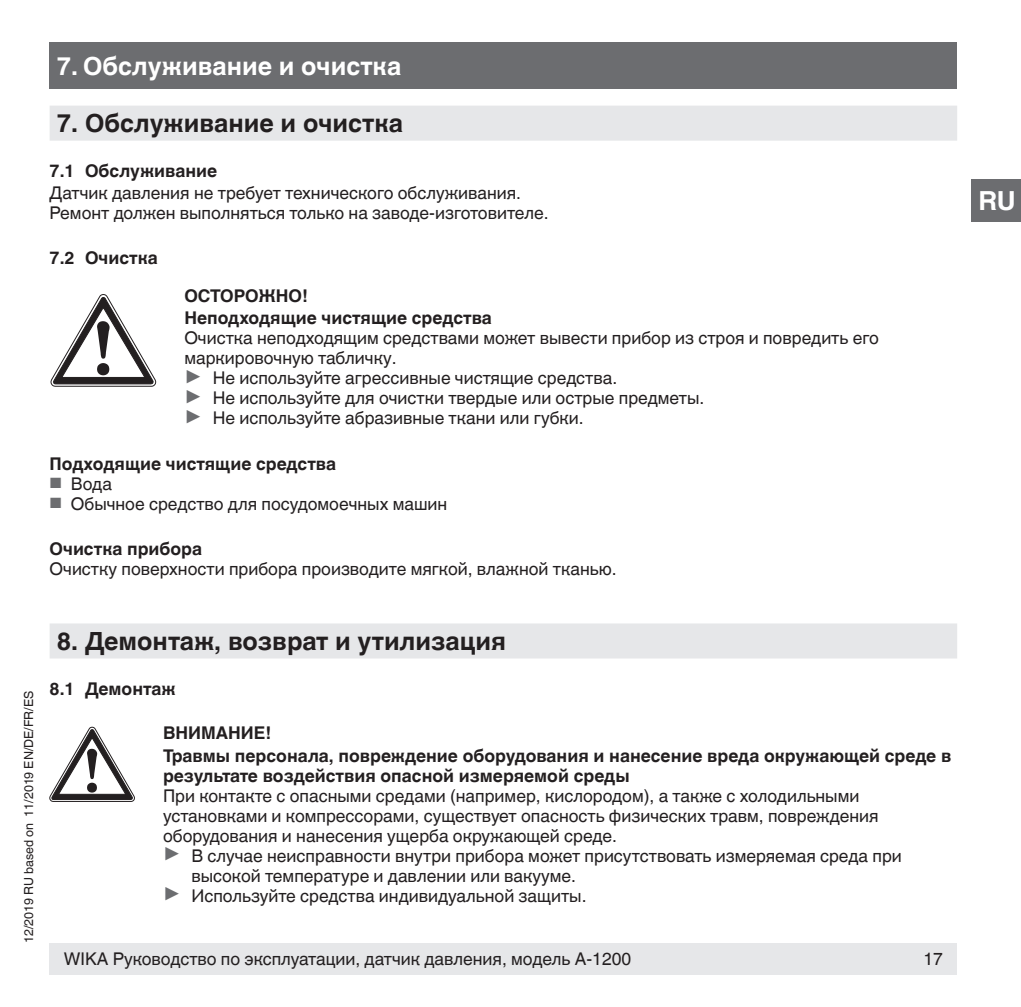
<style>
.page{position:relative;width:1021px;height:1007px;background:#fff}
.page>*{position:absolute;margin:0;border:0;box-sizing:border-box;transform-origin:0 0}
.t1{font:700 26.25px "Helvetica World";color:#fff}
.t2{font:700 25px "Helvetica World";color:#231f20}
.t3{font:700 25px "Helvetica World";color:#fff}
.t4{font:17.5px/20px "Helvetica World";color:#231f20}
.t5{font:700 17.5px/22.5px "Helvetica World";color:#231f20}
.t6{font:12.5px "Helvetica World";color:#231f20}
.s1{font-size:22px;color:#6c6d70}
.s2{font-size:14.75px;color:#6c6d70}
</style>
<div class="page">
<div style="left:50px;top:943px;width:907px;height:31px;background:#e6e7e9"></div>
<div style="left:50px;top:43px;width:907px;height:46px;background:#6c6d70"></div>
<div style="left:971px;top:179px;width:49px;height:43px;background:#6c6d70"></div>
<div style="left:50px;top:106px;width:907px;height:35px;background:#e6e7e9"></div>
<div style="left:50px;top:623px;width:907px;height:35px;background:#e6e7e9"></div>
<svg style="left:51px;top:294px;width:105px;height:92px"></svg>
<svg style="left:50px;top:727px;width:85px;height:74px"></svg>
<h2 class="t3" style="left:57px;top:51px;width:346px">7. Обслуживание и очистка</h2>
<h2 class="t2" style="left:57px;top:108px;width:348px">7. Обслуживание и очистка</h2>
<p class="t5" style="left:50px;top:159px;width:169px">7.1 Обслуживание</p>
<p class="t4" style="left:50px;top:183px;width:500px">Датчик давления не требует технического обслуживания.<br>Ремонт должен выполняться только на заводе-изготовителе.</p>
<p class="t5" style="left:50px;top:247px;width:110px">7.2 Очистка</p>
<p class="t5" style="left:184px;top:284px;width:309px">ОСТОРОЖНО!<br>Неподходящие чистящие средства</p>
<p class="t4" style="left:184px;top:328px;width:696px">Очистка неподходящим средствами может вывести прибор из строя и повредить его маркировочную табличку.<br><span class="s1">▶</span> Не используйте агрессивные чистящие средства.<br><span class="s1">▶</span> Не используйте для очистки твердые или острые предметы.<br><span class="s1">▶</span> Не используйте абразивные ткани или губки.</p>
<p class="t5" style="left:50px;top:452px;width:288px">Подходящие чистящие средства</p>
<p class="t4" style="left:50px;top:473px;width:64px"><span class="s2">■</span> Вода</p>
<p class="t4" style="left:50px;top:493px;width:399px"><span class="s2">■</span> Обычное средство для посудомоечных машин</p>
<p class="t5" style="left:50px;top:537px;width:154px">Очистка прибора</p>
<p class="t4" style="left:50px;top:558px;width:568px">Очистку поверхности прибора производите мягкой, влажной тканью.</p>
<p class="t6" style="left:22px;top:943px;width:254px;rotate:-90deg">12/2019 RU based on 11/2019 EN/DE/FR/ES</p>
<h2 class="t2" style="left:57px;top:626px;width:451px">8. Демонтаж, возврат и утилизация</h2>
<p class="t5" style="left:50px;top:677px;width:127px">8.1 Демонтаж</p>
<p class="t5" style="left:163px;top:721px;width:789px">ВНИМАНИЕ!<br>Травмы персонала, повреждение оборудования и нанесение вреда окружающей среде в</p>
<p class="t5" style="left:163px;top:764px;width:468px">результате воздействия опасной измеряемой среды</p>
<p class="t4" style="left:163px;top:785px;width:697px">При контакте с опасными средами (например, кислородом), а также с холодильными</p>
<p class="t4" style="left:163px;top:805px;width:717px">установками и компрессорами, существует опасность физических травм, повреждения</p>
<p class="t4" style="left:163px;top:825px;width:455px">оборудования и нанесения ущерба окружающей среде.</p>
<p class="t4" style="left:163px;top:845px;width:740px"><span class="s1">▶</span> В случае неисправности внутри прибора может присутствовать измеряемая среда при</p>
<p class="t4" style="left:191px;top:865px;width:386px">высокой температуре и давлении или вакууме.</p>
<p class="t4" style="left:163px;top:885px;width:425px"><span class="s1">▶</span> Используйте средства индивидуальной защиты.</p>
<p class="t4" style="left:64px;top:949px;width:569px">WIKA Руководство по эксплуатации, датчик давления, модель A-1200</p>
<p class="t4" style="left:923px;top:949px;width:21px">17</p>
<h1 class="t1" style="left:978px;top:186px;width:39px">RU</h1>
</div>
